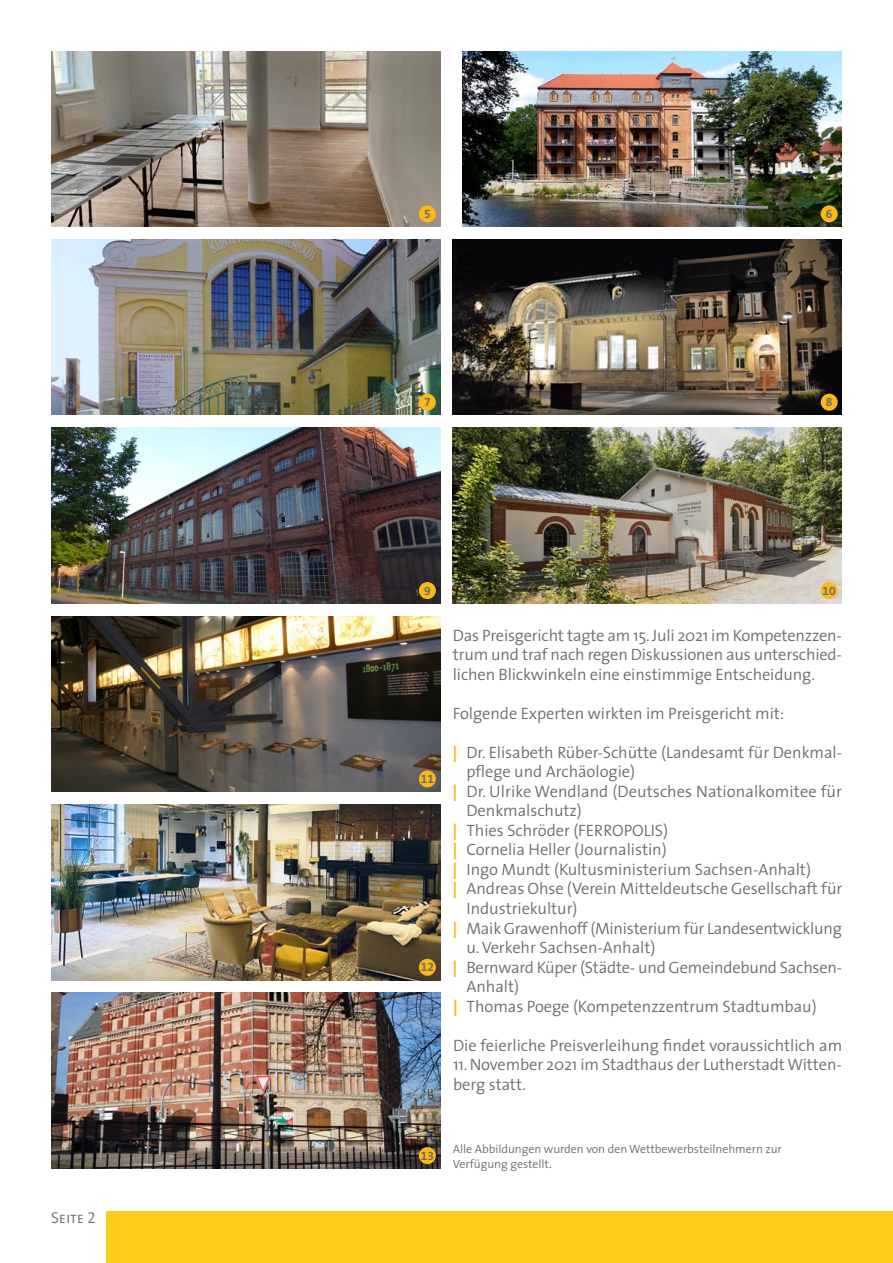
<style>
.page{position:relative;width:893px;height:1263px;background:#fff}
.page>*{position:absolute;margin:0;border:0;box-sizing:border-box;transform-origin:0 0}
.t1{font:300 16.5px/19.5px "The Sans";letter-spacing:-.005em;color:#6c6d70;text-align:justify}
.t2{font:15.75px "The Sans Semi Light Caps";letter-spacing:-.005em;color:#6c6d70}
.t3{font:300 12px/15px "The Sans";letter-spacing:-.005em;color:#6c6d70}
.t4{font:12px "The Sans Bold Expert";letter-spacing:-.005em;color:#6c6d70}
.s1{font-weight:700;color:#fcb814}
</style>
<div class="page">
<img style="left:463px;top:51px;width:379px;height:176px">
<img style="left:51px;top:239px;width:389px;height:176px">
<img style="left:453px;top:239px;width:389px;height:176px">
<img style="left:453px;top:428px;width:389px;height:175px">
<img style="left:51px;top:616px;width:389px;height:176px">
<img style="left:51px;top:428px;width:389px;height:175px">
<div style="left:106px;top:1212px;width:787px;height:51px;background:#fecb1b"></div>
<div style="left:821px;top:205px;width:17px;height:17px;background:#fcb814;border-radius:50%"></div>
<div style="left:419px;top:582px;width:17px;height:17px;background:#fcb814;border-radius:50%"></div>
<div style="left:419px;top:394px;width:17px;height:17px;background:#fcb814;border-radius:50%"></div>
<div style="left:821px;top:582px;width:17px;height:17px;background:#fcb814;border-radius:50%"></div>
<div style="left:821px;top:394px;width:17px;height:17px;background:#fcb814;border-radius:50%"></div>
<div style="left:419px;top:770px;width:17px;height:17px;background:#fcb814;border-radius:50%"></div>
<img style="left:51px;top:804px;width:389px;height:176px">
<img style="left:51px;top:993px;width:389px;height:175px">
<img style="left:51px;top:51px;width:389px;height:176px">
<div style="left:419px;top:205px;width:17px;height:17px;background:#fcb814;border-radius:50%"></div>
<div style="left:419px;top:959px;width:17px;height:17px;background:#fcb814;border-radius:50%"></div>
<div style="left:419px;top:1147px;width:17px;height:17px;background:#fcb814;border-radius:50%"></div>
<p class="t2" style="left:51px;top:1205px;width:46px">Seite 2</p>
<p class="t4" style="left:424px;top:204px;width:8px">5</p>
<p class="t4" style="left:424px;top:392px;width:8px">7</p>
<p class="t4" style="left:826px;top:204px;width:8px">6</p>
<p class="t4" style="left:826px;top:392px;width:8px">8</p>
<p class="t4" style="left:424px;top:580px;width:8px">9</p>
<p class="t4" style="left:421px;top:769px;width:15px">11</p>
<p class="t4" style="left:421px;top:957px;width:15px">12</p>
<p class="t4" style="left:823px;top:580px;width:15px">10</p>
<p class="t1" style="left:453px;top:625px;width:391px">Das Preisgericht tagte am 15. Juli 2021 im Kompetenzzen&shy;trum und traf nach regen Diskussionen aus unterschied&shy;lichen Blickwinkeln eine einstimmige Entscheidung.</p>
<p class="t1" style="left:453px;top:703px;width:333px">Folgende Experten wirkten im Preisgericht mit:</p>
<p class="t1" style="left:453px;top:742px;width:391px"><span class="s1">|</span> Dr. Elisabeth Rüber-Schütte (Landesamt für Denkmal-</p>
<p class="t1" style="left:466px;top:762px;width:170px">pflege und Archäologie)</p>
<p class="t1" style="left:453px;top:781px;width:390px"><span class="s1">|</span> Dr. Ulrike Wendland (Deutsches Nationalkomitee für</p>
<p class="t1" style="left:466px;top:801px;width:117px">Denkmalschutz)</p>
<p class="t1" style="left:453px;top:820px;width:217px"><span class="s1">|</span> Thies Schröder (FERROPOLIS)</p>
<p class="t1" style="left:453px;top:840px;width:215px"><span class="s1">|</span> Cornelia Heller (Journalistin)</p>
<p class="t1" style="left:453px;top:859px;width:360px"><span class="s1">|</span> Ingo Mundt (Kultusministerium Sachsen-Anhalt)</p>
<p class="t1" style="left:453px;top:879px;width:391px"><span class="s1">|</span> Andreas Ohse (Verein Mitteldeutsche Gesellschaft für</p>
<p class="t1" style="left:466px;top:898px;width:113px">Industriekultur)</p>
<p class="t1" style="left:453px;top:918px;width:390px"><span class="s1">|</span> Maik Grawenhoff (Ministerium für Landesentwicklung</p>
<p class="t1" style="left:466px;top:937px;width:190px">u. Verkehr Sachsen-Anhalt)</p>
<p class="t1" style="left:453px;top:957px;width:391px"><span class="s1">|</span> Bernward Küper (Städte- und Gemeindebund Sachsen-</p>
<p class="t1" style="left:466px;top:976px;width:54px">Anhalt)</p>
<p class="t1" style="left:453px;top:996px;width:365px"><span class="s1">|</span> Thomas Poege (Kompetenzzentrum Stadtumbau)</p>
<p class="t1" style="left:453px;top:1035px;width:391px">Die feierliche Preisverleihung findet voraussichtlich am</p>
<p class="t1" style="left:453px;top:1054px;width:390px">11. November 2021 im Stadthaus der Lutherstadt Witten&shy;berg statt.</p>
<p class="t4" style="left:421px;top:1145px;width:15px">13</p>
<p class="t3" style="left:453px;top:1141px;width:330px">Alle Abbildungen wurden von den Wettbewerbsteilnehmern zur<br>Verfügung gestellt.</p>
</div>
